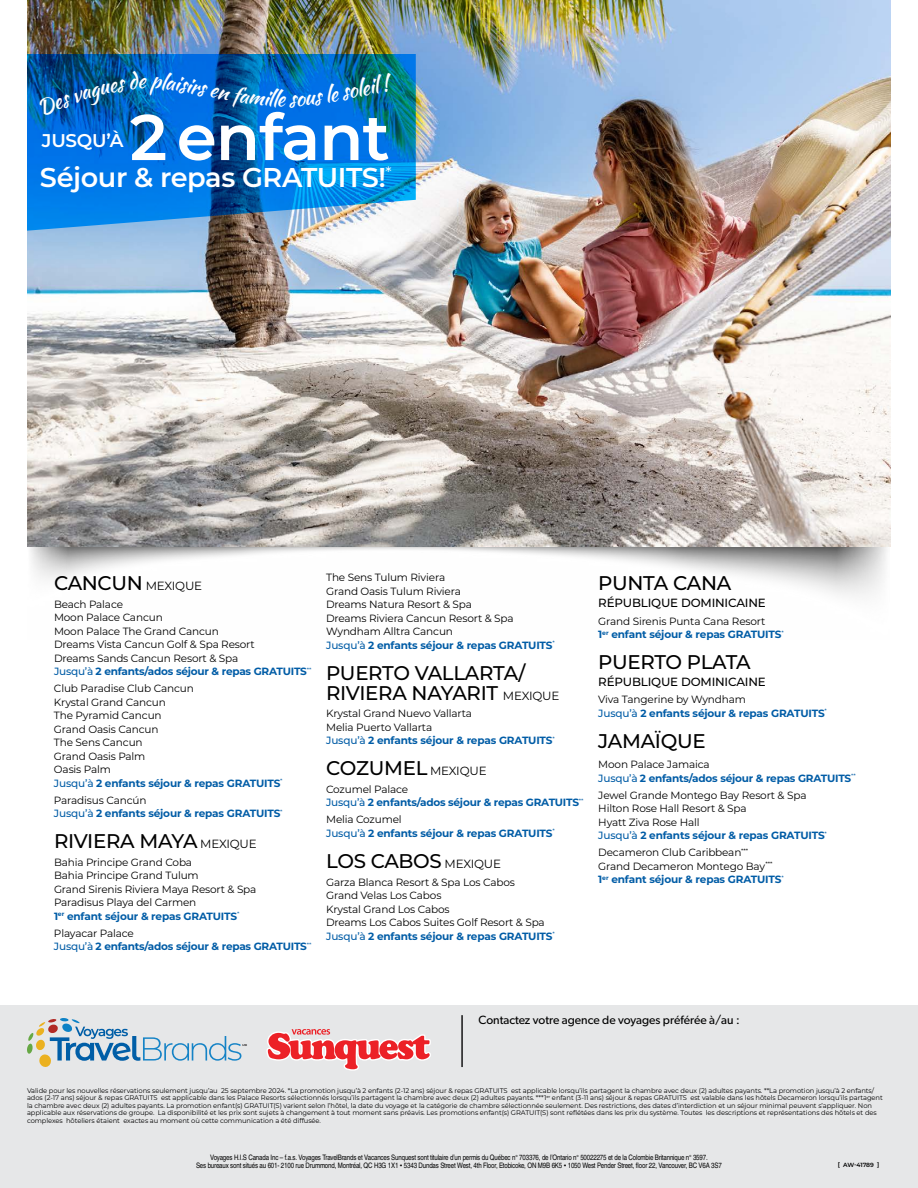
<style>
.page{position:relative;width:918px;height:1188px;background:#fff}
.page>*{position:absolute;margin:0;border:0;box-sizing:border-box;transform-origin:0 0}
.t1{font:600 64.5px "Montserrat";letter-spacing:-.015em;color:#fff}
.t2{font:600 27.15px "Montserrat";letter-spacing:-.015em;color:#fff}
.t3{font:500 19.8px/19.8px "Montserrat";letter-spacing:-.015em;color:#000}
.t4{font:600 18.45px "Montserrat";letter-spacing:-.015em;color:#fff}
.t5{font:12px "Gibson";color:#000}
.t6{font:500 11.85px "Montserrat";letter-spacing:-.015em;color:#000}
.t7{font:11.85px "Montserrat";letter-spacing:-.015em;color:#000}
.t8{font:10.5px/13.5px "Montserrat";letter-spacing:-.015em;color:#000}
.t9{font:700 10.5px/13.5px "Montserrat";letter-spacing:-.02em;color:#005ca6}
.t10{font:7.5px/7.5px "Nimbus San Con L";letter-spacing:-.02em;color:#000;text-align:center}
.t11{font:6.75px/7.5px "Montserrat";letter-spacing:-.01em;color:#000}
.t12{font:600 6px "Montserrat";letter-spacing:-.02em;color:#000}
.s1{font-weight:500;font-size:19.8px}
.s2{font-weight:500;color:#005ca6}
.s3{font-weight:700;color:#005ca6}
.s4{font-weight:400;color:#000}
.s5{font-weight:500}
.s6{font-weight:400;font-size:11.85px}
</style>
<div class="page">
<div style="left:0;top:1005px;width:918px;height:183px;background:#e6e7e8"></div>
<hr style="left:461px;top:1015px;width:2px;height:52px;background:#000">
<svg style="left:27px;top:1018px;width:220px;height:49px"></svg>
<svg style="left:266px;top:1029px;width:165px;height:42px"></svg>
<img style="left:28px;top:546px;width:861px;height:50px">
<img style="left:27px;top:0;width:864px;height:546px">
<svg style="left:27px;top:54px;width:389px;height:177px;background:#147acd"></svg>
<svg style="left:38px;top:71px;width:357px;height:45px;background:#0063b6"></svg>
<h1 class="t1" style="left:130px;top:91px;width:261px">2 enfant</h1>
<h2 class="t2" style="left:40px;top:158px;width:353px">Séjour &amp; repas GRATUITS!<sup>*</sup></h2>
<h3 class="t4" style="left:42px;top:127px;width:83px">JUSQU’À</h3>
<p class="t7" style="left:54px;top:578px;width:150px"><span class="s1">CANCUN</span> MEXIQUE</p>
<p class="t8" style="left:54px;top:597px;width:259px">Beach Palace<br>Moon Palace Cancun<br>Moon Palace The Grand Cancun<br>Dreams Vista Cancun Golf &amp; Spa Resort<br>Dreams Sands Cancun Resort &amp; Spa<br><span class="s2">Jusqu’à</span> <span class="s3">2 enfants/ados séjour &amp; repas GRATUITS</span><sup>**</sup></p>
<p class="t8" style="left:54px;top:681px;width:230px">Club Paradise Club Cancun<br>Krystal Grand Cancun<br>The Pyramid Cancun<br>Grand Oasis Cancun<br>The Sens Cancun<br>Grand Oasis Palm<br>Oasis Palm<br><span class="s2">Jusqu’à</span> <span class="s3">2 enfants séjour &amp; repas GRATUITS</span><sup>*</sup></p>
<p class="t9" style="left:54px;top:793px;width:230px"><span class="s4">Paradisus Cancún<br></span><span class="s5">Jusqu’à</span> 2 enfants séjour &amp; repas GRATUITS<sup>*</sup></p>
<h3 class="t3" style="left:54px;top:831px;width:204px">RIVIERA MAYA <span class="s6">MEXIQUE</span></h3>
<p class="t8" style="left:54px;top:855px;width:204px">Bahia Principe Grand Coba<br>Bahia Principe Grand Tulum<br>Grand Sirenis Riviera Maya Resort &amp; Spa<br>Paradisus Playa del Carmen<br><span class="s3">1</span><sup>er</sup> <span class="s3">enfant séjour &amp; repas GRATUITS</span><sup>*</sup></p>
<p class="t9" style="left:54px;top:926px;width:259px"><span class="s4">Playacar Palace<br></span><span class="s5">Jusqu’à</span> 2 enfants/ados séjour &amp; repas GRATUITS<sup>**</sup></p>
<p class="t8" style="left:326px;top:570px;width:230px">The Sens Tulum Riviera<br>Grand Oasis Tulum Riviera<br>Dreams Natura Resort &amp; Spa<br>Dreams Riviera Cancun Resort &amp; Spa<br>Wyndham Alltra Cancun<br><span class="s2">Jusqu’à</span> <span class="s3">2 enfants séjour &amp; repas GRATUITS</span><sup>*</sup></p>
<h3 class="t3" style="left:326px;top:662px;width:235px">PUERTO VALLARTA/<br>RIVIERA NAYARIT <span class="s6">MEXIQUE</span></h3>
<p class="t8" style="left:326px;top:706px;width:230px">Krystal Grand Nuevo Vallarta<br>Melia Puerto Vallarta<br><span class="s2">Jusqu’à</span> <span class="s3">2 enfants séjour &amp; repas GRATUITS</span><sup>*</sup></p>
<h3 class="t3" style="left:326px;top:758px;width:162px">COZUMEL <span class="s6">MEXIQUE</span></h3>
<p class="t9" style="left:326px;top:782px;width:259px"><span class="s4">Cozumel Palace<br></span><span class="s5">Jusqu’à</span> 2 enfants/ados séjour &amp; repas GRATUITS<sup>**</sup></p>
<p class="t9" style="left:326px;top:812px;width:230px"><span class="s4">Melia Cozumel<br></span><span class="s5">Jusqu’à</span> 2 enfants séjour &amp; repas GRATUITS<sup>*</sup></p>
<h3 class="t3" style="left:326px;top:850px;width:176px">LOS CABOS <span class="s6">MEXIQUE</span></h3>
<p class="t8" style="left:326px;top:875px;width:230px">Garza Blanca Resort &amp; Spa Los Cabos<br>Grand Velas Los Cabos<br>Krystal Grand Los Cabos<br>Dreams Los Cabos Suites Golf Resort &amp; Spa<br><span class="s2">Jusqu’à</span> <span class="s3">2 enfants séjour &amp; repas GRATUITS</span><sup>*</sup></p>
<h3 class="t3" style="left:598px;top:573px;width:134px">PUNTA CANA</h3>
<p class="t6" style="left:598px;top:595px;width:169px">RÉPUBLIQUE DOMINICAINE</p>
<p class="t8" style="left:598px;top:614px;width:187px">Grand Sirenis Punta Cana Resort<br><span class="s3">1</span><sup>er</sup> <span class="s3">enfant séjour &amp; repas GRATUITS</span><sup>*</sup></p>
<h3 class="t3" style="left:598px;top:652px;width:154px">PUERTO PLATA</h3>
<p class="t6" style="left:598px;top:674px;width:169px">RÉPUBLIQUE DOMINICAINE</p>
<p class="t9" style="left:598px;top:692px;width:230px"><span class="s4">Viva Tangerine by Wyndham<br></span><span class="s5">Jusqu’à</span> 2 enfants séjour &amp; repas GRATUITS<sup>*</sup></p>
<h3 class="t3" style="left:598px;top:731px;width:109px">JAMAÏQUE</h3>
<p class="t9" style="left:598px;top:757px;width:259px"><span class="s4">Moon Palace Jamaica<br></span><span class="s5">Jusqu’à</span> 2 enfants/ados séjour &amp; repas GRATUITS<sup>**</sup></p>
<p class="t8" style="left:598px;top:788px;width:230px">Jewel Grande Montego Bay Resort &amp; Spa<br>Hilton Rose Hall Resort &amp; Spa<br>Hyatt Ziva Rose Hall<br><span class="s2">Jusqu’à</span> <span class="s3">2 enfants séjour &amp; repas GRATUITS</span><sup>*</sup></p>
<p class="t8" style="left:598px;top:846px;width:187px">Decameron Club Caribbean<sup>***<br></sup>Grand Decameron Montego Bay<sup>***<br></sup><span class="s3">1</span><sup>er</sup> <span class="s3">enfant séjour &amp; repas GRATUITS</span><sup>*</sup></p>
<p class="t5" style="left:478px;top:1013px;width:263px">Contactez votre agence de voyages préférée à/au :</p>
<p class="t11" style="left:27px;top:1086px;width:857px">Valide pour les nouvelles réservations seulement jusqu’au 25 septembre 2024. *La promotion jusqu’à 2 enfants (2-12 ans) séjour &amp; repas GRATUITS est applicable lorsqu’ils partagent la chambre avec deux (2) adultes payants. **La promotion jusqu’à 2 enfants/ ados (2-17 ans) séjour &amp; repas GRATUITS est applicable dans les Palace Resorts sélectionnés lorsqu’ils partagent la chambre avec deux (2) adultes payants. ***1<sup>er</sup> enfant (3-11 ans) séjour &amp; repas GRATUITS est valable dans les hôtels Decameron lorsqu’ils partagent la chambre avec deux (2) adultes payants. La promotion enfant(s) GRATUIT(S) varient selon l’hôtel, la date du voyage et la catégorie de chambre sélectionnée seulement. Des restrictions, des dates d’interdiction et un séjour minimal peuvent s’appliquer. Non applicable aux réservations de groupe. La disponibilité et les prix sont sujets à changement à tout moment sans préavis. Les promotions enfant(s) GRATUIT(S) sont reflétées dans les prix du système. Toutes les descriptions et représentations des hôtels et des complexes hôteliers étaient exactes au moment où cette communication a été diffusée.</p>
<p class="t10" style="left:196px;top:1153px;width:527px">Voyages H.I.S Canada Inc – f.a.s. Voyages TravelBrands et Vacances Sunquest sont titulaire d’un permis du Québec n° 703376, de l’Ontario n° 50022275 et de la Colombie Britannique n° 3597.<br>Ses bureaux sont situés au 601- 2100 rue Drummond, Montréal, QC H3G 1X1 • 5343 Dundas Street West, 4th Floor, Etobicoke, ON M9B 6K5 • 1050 West Pender Street, floor 22, Vancouver, BC V6A 3S7</p>
<p class="t12" style="left:838px;top:1160px;width:43px">[ AW-41789 ]</p>
</div>
